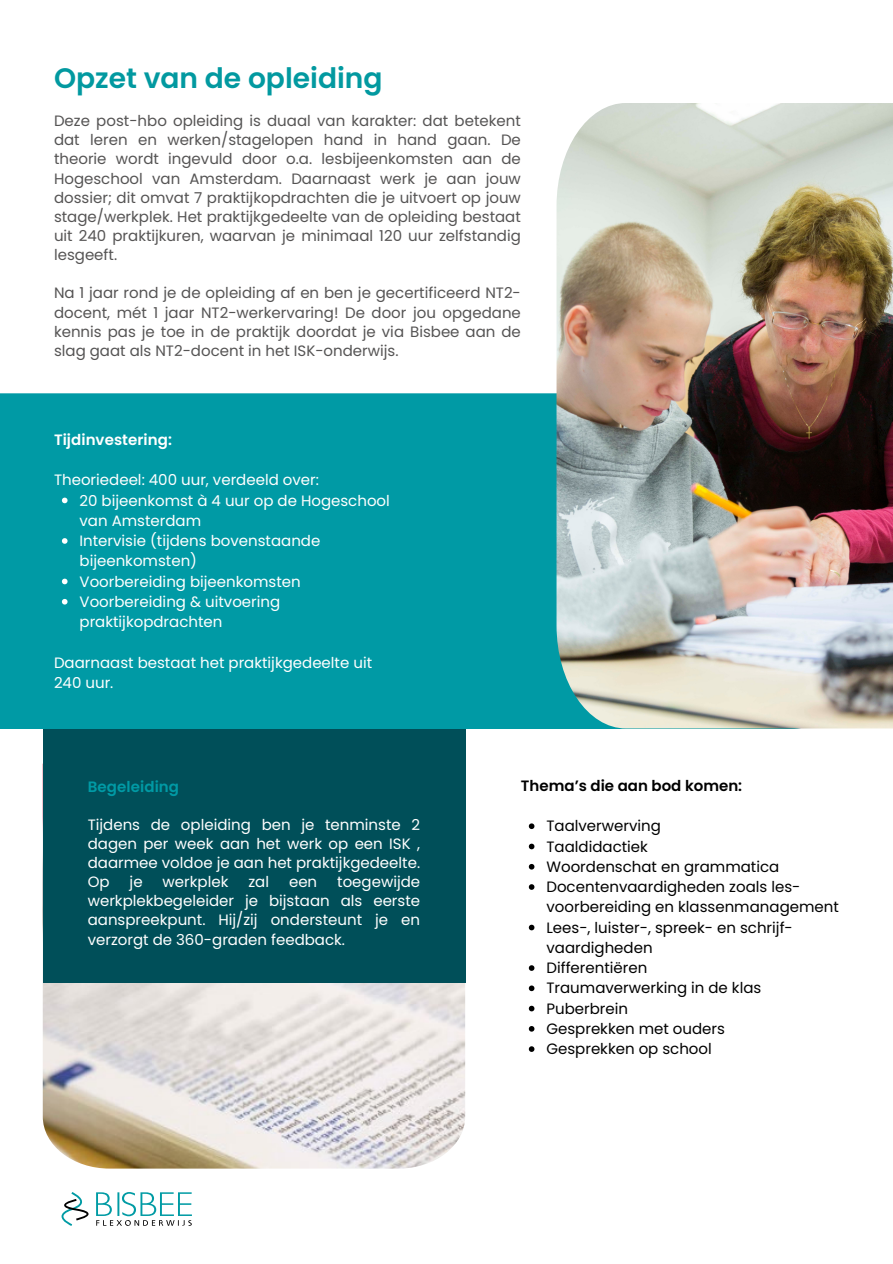
<style>
.page{position:relative;width:893px;height:1264px;background:#fff}
.page>*{position:absolute;margin:0;border:0;box-sizing:border-box;transform-origin:0 0}
.t1{font:600 28.05px "Poppins";color:#0299a0}
.t2{font:15px/19.2px "Poppins";color:#555454;text-align:justify}
.t3{font:15px/19.2px "Poppins";color:#fff}
.t4{font:15px/20.2px "Poppins";color:#000}
.t5{font:600 15px "Poppins";color:#000}
.t6{font:600 15px "Poppins";letter-spacing:.005em;color:#fff}
.t7{font:600 15px "Poppins";letter-spacing:.005em;color:#009aa5}
</style>
<div class="page">
<svg style="left:61px;top:1192px;width:28px;height:33px"></svg>
<svg style="left:96px;top:1192px;width:96px;height:33px"></svg>
<img style="left:43px;top:983px;width:422px;height:185px">
<div style="left:43px;top:698px;width:422px;height:285px;background:#004f59"></div>
<div style="left:0;top:393px;width:832px;height:336px;background:#009aa5"></div>
<img style="left:556px;top:103px;width:336px;height:625px">
<svg style="left:529px;top:823px;width:5px;height:6px"></svg>
<svg style="left:529px;top:843px;width:5px;height:6px"></svg>
<svg style="left:529px;top:864px;width:5px;height:5px"></svg>
<svg style="left:529px;top:884px;width:5px;height:5px"></svg>
<svg style="left:529px;top:924px;width:5px;height:6px"></svg>
<svg style="left:529px;top:965px;width:5px;height:5px"></svg>
<svg style="left:529px;top:985px;width:5px;height:6px"></svg>
<svg style="left:529px;top:1005px;width:5px;height:6px"></svg>
<svg style="left:529px;top:1026px;width:5px;height:5px"></svg>
<svg style="left:529px;top:1046px;width:5px;height:5px"></svg>
<svg style="left:62px;top:497px;width:6px;height:6px"></svg>
<svg style="left:62px;top:538px;width:6px;height:6px"></svg>
<svg style="left:62px;top:578px;width:6px;height:6px"></svg>
<svg style="left:62px;top:599px;width:6px;height:5px"></svg>
<p class="t1" style="left:54px;top:59px;width:330px">Opzet van de opleiding</p>
<p class="t2" style="left:54px;top:111px;width:468px">Deze post-hbo opleiding is duaal van karakter: dat betekent dat leren en werken/stagelopen hand in hand gaan. De theorie wordt ingevuld door o.a. lesbijeenkomsten aan de Hogeschool van Amsterdam. Daarnaast werk je aan jouw dossier; dit omvat 7 praktijkopdrachten die je uitvoert op jouw stage/werkplek. Het praktijkgedeelte van de opleiding bestaat uit 240 praktijkuren, waarvan je minimaal 120 uur zelfstandig lesgeeft.</p>
<p class="t2" style="left:54px;top:283px;width:468px">Na 1 jaar rond je de opleiding af en ben je gecertificeerd NT2- docent, mét 1 jaar NT2-werkervaring! De door jou opgedane kennis pas je toe in de praktijk doordat je via Bisbee aan de slag gaat als NT2-docent in het ISK-onderwijs.</p>
<p class="t6" style="left:54px;top:429px;width:119px">Tijdinvestering:</p>
<p class="t3" style="left:54px;top:470px;width:266px">Theoriedeel: 400 uur, verdeeld over:</p>
<p class="t3" style="left:79px;top:490px;width:312px;line-height:20.2px">20 bijeenkomst à 4 uur op de Hogeschool van Amsterdam</p>
<p class="t3" style="left:79px;top:530px;width:242px;line-height:20.2px">Intervisie (tijdens bovenstaande bijeenkomsten)</p>
<p class="t3" style="left:79px;top:571px;width:223px">Voorbereiding bijeenkomsten</p>
<p class="t3" style="left:79px;top:591px;width:202px;line-height:20.2px">Voorbereiding &amp; uitvoering praktijkopdrachten</p>
<p class="t3" style="left:54px;top:652px;width:319px;line-height:20.2px">Daarnaast bestaat het praktijkgedeelte uit<br>240 uur.</p>
<p class="t7" style="left:88px;top:775px;width:93px">Begeleiding</p>
<h2 class="t3" style="left:88px;top:815px;width:334px;text-align:justify">Tijdens de opleiding ben je tenminste 2 dagen per week aan het werk op een ISK , daarmee voldoe je aan het praktijkgedeelte.<br>Op</h2>
<h2 class="t3" style="left:88px;top:872px;width:334px;text-align:justify;text-indent:249px">toegewijde werkplekbegeleider je bijstaan als eerste aanspreekpunt. Hij/zij ondersteunt je en verzorgt de 360-graden feedback.</h2>
<h2 class="t3" style="left:130px;top:872px;width:15px">je</h2>
<h2 class="t3" style="left:163px;top:872px;width:67px">werkplek</h2>
<h2 class="t3" style="left:248px;top:872px;width:22px">zal</h2>
<h2 class="t3" style="left:289px;top:872px;width:30px">een</h2>
<p class="t5" style="left:521px;top:775px;width:223px">Thema’s die aan bod komen:</p>
<p class="t4" style="left:546px;top:816px;width:116px">Taalverwerving</p>
<h2 class="t4" style="left:546px;top:836px;width:103px">Taaldidactiek</h2>
<p class="t4" style="left:546px;top:856px;width:234px">Woordenschat en grammatica</p>
<p class="t4" style="left:546px;top:876px;width:294px">Docentenvaardigheden zoals les&shy;voorbereiding en klassenmanagement</p>
<p class="t4" style="left:546px;top:917px;width:248px">Lees-, luister-, spreek- en schrijf&shy;vaardigheden</p>
<p class="t4" style="left:546px;top:957px;width:102px">Differentiëren</p>
<p class="t4" style="left:546px;top:978px;width:216px">Traumaverwerking in de klas</p>
<p class="t4" style="left:546px;top:998px;width:83px">Puberbrein</p>
<h2 class="t4" style="left:546px;top:1018px;width:180px">Gesprekken met ouders</h2>
<p class="t4" style="left:546px;top:1038px;width:167px">Gesprekken op school</p>
</div>
